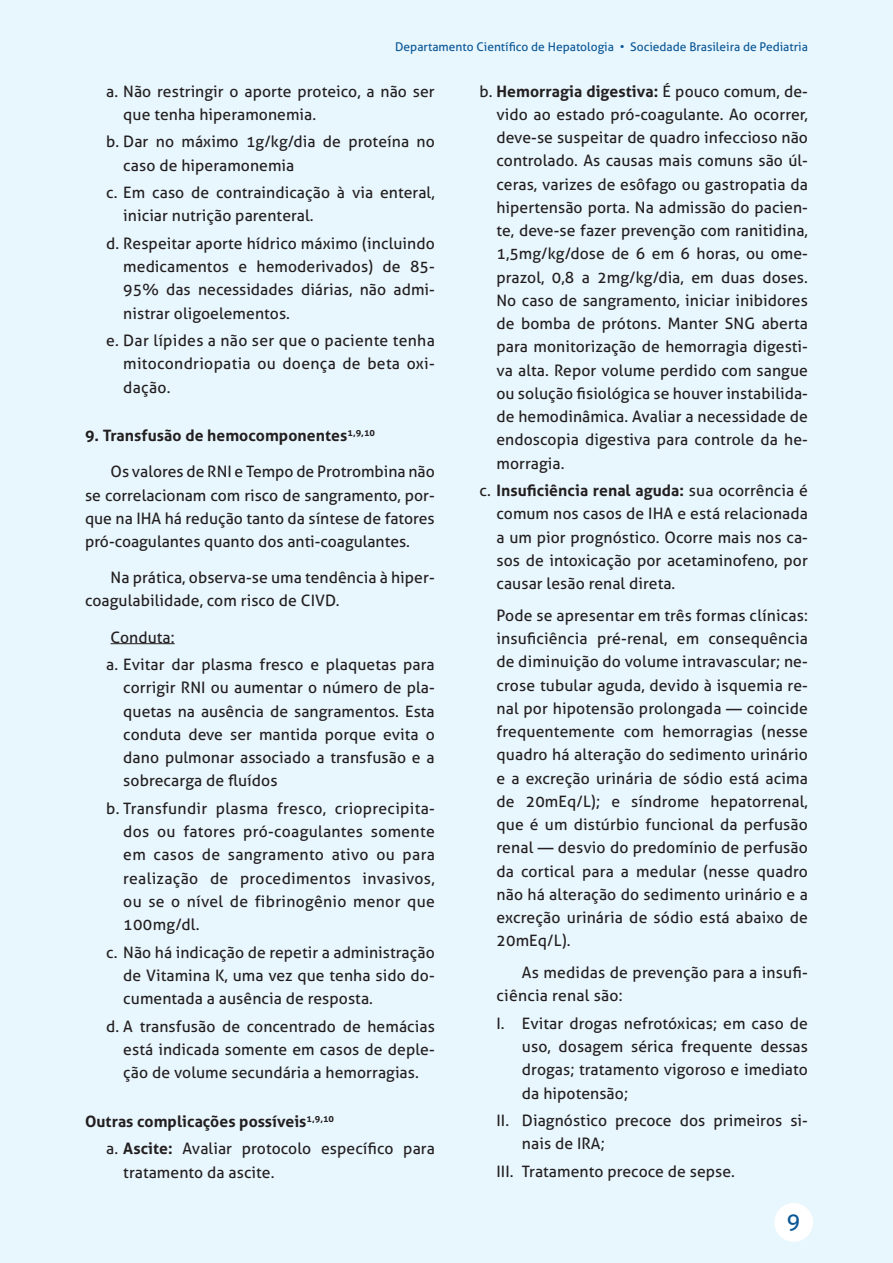
<style>
.page{position:relative;width:893px;height:1263px;background:#e8f6fd}
.page>*{position:absolute;margin:0;border:0;box-sizing:border-box;transform-origin:0 0}
.t1{font:22.5px "Aller";color:#0c5896}
.t2{font:15.75px/23.2px "Aller";letter-spacing:.005em;color:#231f20;text-align:justify}
.t3{font:700 15.75px/27.6px "Aller";letter-spacing:.005em;color:#231f20}
.t4{font:12px "Aller";color:#0c5896}
.s1{font-weight:400}
.s2{font-weight:700}
</style>
<div class="page">
<div style="left:774px;top:1203px;width:39px;height:39px;background:#fff;border-radius:50%"></div>
<hr style="left:111px;top:643px;width:64px;height:1px;background:#231f20">
<p class="t4" style="left:395px;top:39px;width:414px">Departamento Científico de Hepatologia • Sociedade Brasileira de Pediatria</p>
<p class="t2" style="left:123px;top:79px;width:313px;text-indent:-17px">a. Não restringir o aporte proteico, a não ser que tenha hiperamonemia.</p>
<p class="t2" style="left:123px;top:130px;width:313px;text-indent:-17px">b. Dar no máximo 1g/kg/dia de proteína no caso de hiperamonemia</p>
<p class="t2" style="left:123px;top:181px;width:313px;text-indent:-17px">c. Em caso de contraindicação à via enteral, iniciar nutrição parenteral.</p>
<p class="t2" style="left:123px;top:232px;width:313px;text-indent:-17px">d. Respeitar aporte hídrico máximo (incluindo medicamentos e hemoderivados) de 85- 95% das necessidades diárias, não admi&shy;nistrar oligoelementos.</p>
<p class="t2" style="left:123px;top:329px;width:313px;text-indent:-17px">e. Dar lípides a não ser que o paciente tenha mitocondriopatia ou doença de beta oxi&shy;dação.</p>
<p class="t3" style="left:85px;top:422px;width:291px">9. Transfusão de hemocomponentes<sup>1,9,10</sup></p>
<p class="t2" style="left:85px;top:460px;width:351px;text-indent:26px">Os valores de RNI e Tempo de Protrombina não se correlacionam com risco de sangramento, por&shy;que na IHA há redução tanto da síntese de fatores pró-coagulantes quanto dos anti-coagulantes.</p>
<p class="t2" style="left:85px;top:566px;width:351px;text-indent:26px">Na prática, observa-se uma tendência à hiper&shy;coagulabilidade, com risco de CIVD.</p>
<p class="t2" style="left:106px;top:623px;width:330px;line-height:27.5px">Conduta:<br>a. Evitar dar plasma fresco e plaquetas para</p>
<p class="t2" style="left:123px;top:676px;width:313px">corrigir RNI ou aumentar o número de pla&shy;quetas na ausência de sangramentos. Esta conduta deve ser mantida porque evita o dano pulmonar associado a transfusão e a sobrecarga de fluídos</p>
<p class="t2" style="left:123px;top:796px;width:313px;text-indent:-17px">b. Transfundir plasma fresco, crioprecipita&shy;dos ou fatores pró-coagulantes somente em casos de sangramento ativo ou para realização de procedimentos invasivos, ou se o nível de fibrinogênio menor que 100 mg/dl.</p>
<p class="t2" style="left:123px;top:940px;width:313px;text-indent:-17px">c. Não há indicação de repetir a administração de Vitamina K, uma vez que tenha sido do&shy;cumentada a ausência de resposta.</p>
<p class="t2" style="left:123px;top:1014px;width:313px;text-indent:-17px">d. A transfusão de concentrado de hemácias está indicada somente em casos de deple&shy;ção de volume secundária a hemorragias.</p>
<p class="t3" style="left:106px;top:1107px;width:330px;text-indent:-21px">Outras complicações possíveis<sup>1,9,10<br></sup><span class="s1">a.</span> Ascite: <span class="s1">Avaliar protocolo específico para</span></p>
<p class="t2" style="left:123px;top:1160px;width:153px">tratamento da ascite.</p>
<p class="t2" style="left:496px;top:79px;width:313px;text-indent:-17px">b. <span class="s2">Hemorragia digestiva:</span> É pouco comum, de&shy;vido ao estado pró-coagulante. Ao ocorrer, deve-se suspeitar de quadro infeccioso não controlado. As causas mais comuns são úl&shy;ceras, varizes de esôfago ou gastropatia da hipertensão porta. Na admissão do pacien&shy;te, deve-se fazer prevenção com ranitidina, 1,5mg/kg/dose de 6 em 6 horas, ou ome&shy;prazol, 0,8 a 2mg/kg/dia, em duas doses.<br>No caso de sangramento, iniciar inibidores de bomba de prótons. Manter SNG aberta para monitorização de hemorragia digesti&shy;va alta. Repor volume perdido com sangue ou solução fisiológica se houver instabilida&shy;de hemodinâmica. Avaliar a necessidade de endoscopia digestiva para controle da he&shy;morragia.</p>
<p class="t2" style="left:496px;top:479px;width:313px;text-indent:-17px">c. <span class="s2">Insuficiência renal aguda:</span> sua ocorrência é comum nos casos de IHA e está relacionada a um pior prognóstico. Ocorre mais nos ca&shy;sos de intoxicação por acetaminofeno, por causar lesão renal direta.</p>
<p class="t2" style="left:496px;top:604px;width:313px">Pode se apresentar em três formas clínicas: insuficiência pré-renal, em consequência de diminuição do volume intravascular; ne&shy;crose tubular aguda, devido à isquemia re&shy;nal por hipotensão prolongada — coincide frequentemente com hemorragias (nesse quadro há alteração do sedimento urinário e a excreção urinária de sódio está acima de 20mEq/L); e síndrome hepatorrenal, que é um distúrbio funcional da perfusão renal — desvio do predomínio de perfusão da cortical para a medular (nesse quadro não há alteração do sedimento urinário e a excreção urinária de sódio está abaixo de 20mEq/L).</p>
<p class="t2" style="left:496px;top:961px;width:313px;text-indent:26px">As medidas de prevenção para a insufi&shy;ciência renal são:</p>
<p class="t2" style="left:522px;top:1012px;width:287px;text-indent:-26px">I. Evitar drogas nefrotóxicas; em caso de uso, dosagem sérica frequente dessas drogas; tratamento vigoroso e imediato da hipotensão;</p>
<p class="t2" style="left:522px;top:1109px;width:287px;text-indent:-26px">II. Diagnóstico precoce dos primeiros si&shy;nais de IRA;</p>
<p class="t2" style="left:496px;top:1160px;width:240px">III. Tratamento precoce de sepse.</p>
<h1 class="t1" style="left:787px;top:1207px;width:15px">9</h1>
</div>
